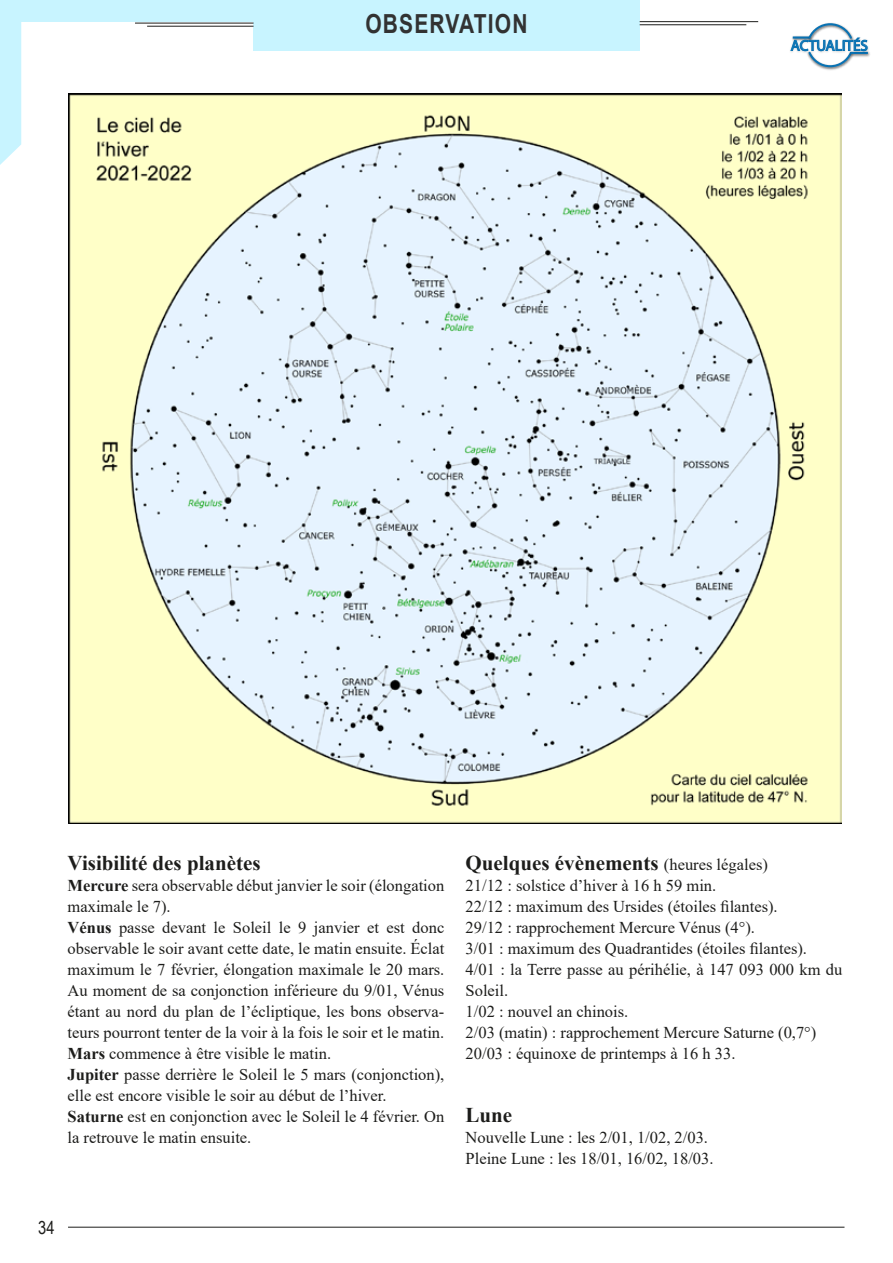
<style>
.page{position:relative;width:893px;height:1263px;background:#fff}
.page>*{position:absolute;margin:0;border:0;box-sizing:border-box;transform-origin:0 0}
.t1{font:700 26.25px "Arial";letter-spacing:.055em;color:#323232;scale:.8 1}
.t2{font:700 21px "Times New Roman";color:#1d1d1b}
.t3{font:18px "Arial Narrow";color:#1d1d1b}
.t4{font:16.5px/21px "Times New Roman";color:#1d1d1b}
.t5{font:15px "Myriad Pro";color:#0972b3}
.s1{font-weight:700}
.s2{font-weight:400;font-size:16.5px}
</style>
<div class="page">
<div style="left:0;top:0;width:571px;height:22px;background:#c8f4ff"></div>
<svg style="left:0;top:22px;width:21px;height:143px;background:#cbf4ff"></svg>
<div style="left:253px;top:0;width:387px;height:51px;background:#c8f4ff"></div>
<hr style="left:68px;top:1227px;width:776px;height:1px;background:#1d1d1b">
<hr style="left:135px;top:23px;width:119px;height:1px;background:#1d1d1b">
<hr style="left:147px;top:26px;width:107px;height:1px;background:#1d1d1b">
<hr style="left:640px;top:21px;width:118px;height:1px;background:#1d1d1b">
<hr style="left:640px;top:24px;width:106px;height:1px;background:#1d1d1b">
<img style="left:821px;top:68px;width:19px;height:2px">
<svg style="left:790px;top:23px;width:80px;height:45px"></svg>
<img style="left:68px;top:93px;width:774px;height:730px">
<h1 class="t1" style="left:365px;top:5px;width:204px">OBSERVATION</h1>
<p class="t5" style="left:791px;top:36px;width:79px">ACTUALITÉS</p>
<p class="t2" style="left:68px;top:848px;width:194px">Visibilité des planètes</p>
<p class="t4" style="left:68px;top:874px;width:378px"><span class="s1">Mercure</span> sera observable début janvier le soir (élongation maximale le 7).<br><span class="s1">Vénus</span> passe devant le Soleil le 9 janvier et est donc observable le soir avant cette date, le matin ensuite. Éclat maximum le 7 février, élongation maximale le 20 mars.<br>Au moment de sa conjonction inférieure du 9/01, Vénus étant au nord du plan de l’écliptique, les bons observa&shy;teurs pourront tenter de la voir à la fois le soir et le matin.<br><span class="s1">Mars</span> commence à être visible le matin.<br><span class="s1">Jupiter</span> passe derrière le Soleil le 5 mars (conjonction), elle est encore visible le soir au début de l’hiver.<br><span class="s1">Saturne</span> est en conjonction avec le Soleil le 4 février. On la retrouve le matin ensuite.</p>
<p class="t2" style="left:466px;top:848px;width:304px">Quelques évènements <span class="s2">(heures légales)</span></p>
<p class="t4" style="left:466px;top:874px;width:378px">21/12 : solstice d’hiver à 16 h 59 min.<br>22/12 : maximum des Ursides (étoiles filantes).<br>29/12 : rapprochement Mercure Vénus (4°).<br>3/01 : maximum des Quadrantides (étoiles filantes).<br>4/01 : la Terre passe au périhélie, à 147 093 000 km du Soleil.<br>1/02 : nouvel an chinois.<br>2/03 (matin) : rapprochement Mercure Saturne (0,7°)<br>20/03 : équinoxe de printemps à 16 h 33.</p>
<p class="t2" style="left:466px;top:1100px;width:48px">Lune</p>
<p class="t4" style="left:466px;top:1126px;width:249px">Nouvelle Lune : les 2/01, 1/02, 2/03.<br>Pleine Lune : les 18/01, 16/02, 18/03.</p>
<p class="t3" style="left:38px;top:1214px;width:18px">34</p>
</div>
